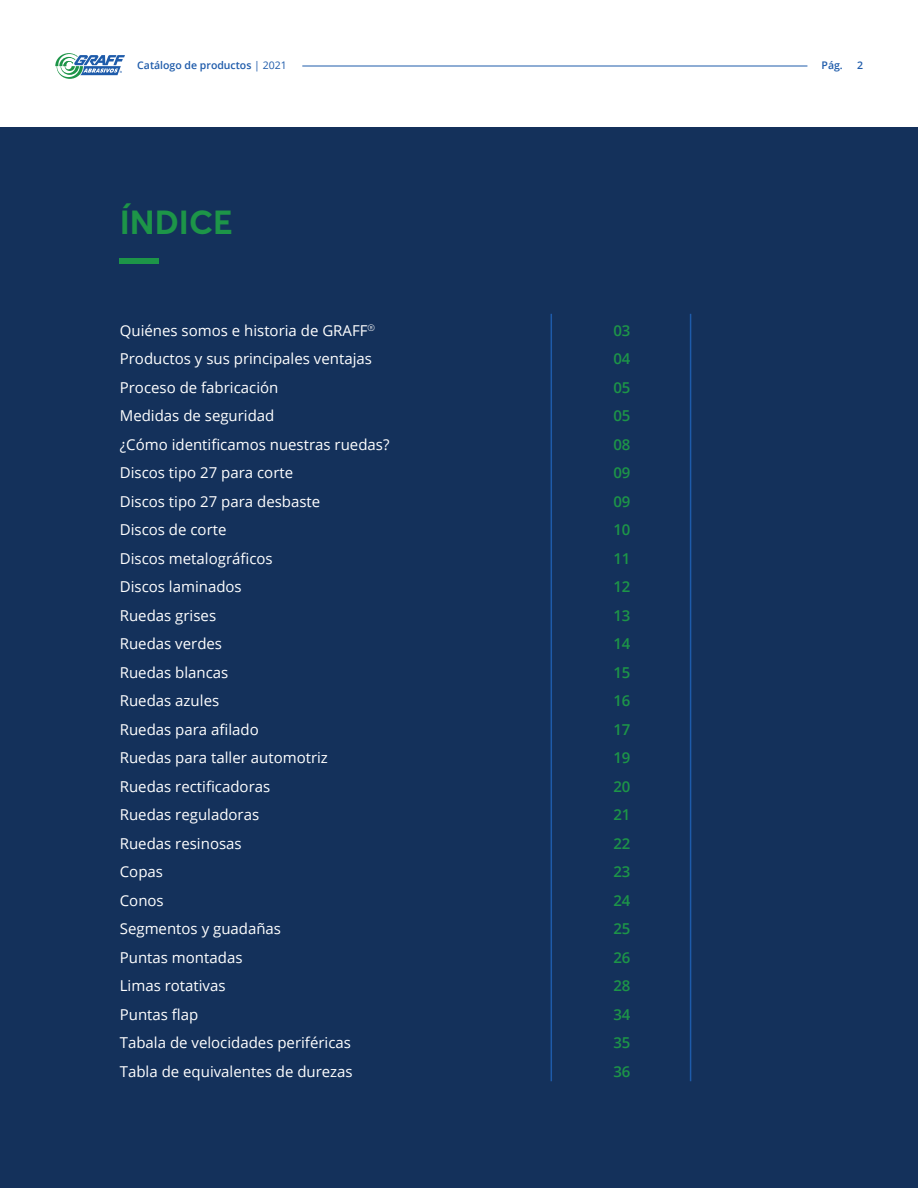
<style>
.page{position:relative;width:918px;height:1188px;background:#fff}
.page>*{position:absolute;margin:0;border:0;box-sizing:border-box;transform-origin:0 0}
.t1{font:700 33px "Averta";color:#1d9548}
.t2{font:15px "Open Sans";color:#fff}
.t3{font:600 15px "Open Sans";color:#1d9548}
.t4{font:600 10.5px "Open Sans";color:#1e5baa}
.s1{font-weight:400}
</style>
<div class="page">
<svg style="left:55px;top:53px;width:70px;height:26px"></svg>
<hr style="left:302px;top:66px;width:505px;height:1px;background:#1e5baa">
<div style="left:0;top:128px;width:918px;height:1060px;background:#14315b"></div>
<div style="left:120px;top:259px;width:39px;height:5px;background:#1d9548"></div>
<hr style="left:551px;top:314px;width:1px;height:767px;background:#1e5baa">
<hr style="left:690px;top:314px;width:1px;height:767px;background:#1e5baa">
<p class="t4" style="left:137px;top:58px;width:151px">Catálogo de productos <span class="s1">| 2021</span></p>
<p class="t4" style="left:822px;top:58px;width:23px">Pág.</p>
<p class="t4" style="left:857px;top:58px;width:7px">2</p>
<p class="t1" style="left:120px;top:202px;width:115px">ÍNDICE</p>
<p class="t2" style="left:120px;top:320px;width:257px">Quiénes somos e historia de GRAFF<sup>®</sup></p>
<p class="t2" style="left:120px;top:349px;width:254px">Productos y sus principales ventajas</p>
<p class="t2" style="left:120px;top:377px;width:160px">Proceso de fabricación</p>
<p class="t2" style="left:120px;top:406px;width:156px">Medidas de seguridad</p>
<p class="t2" style="left:120px;top:434px;width:271px">¿Cómo identificamos nuestras ruedas?</p>
<p class="t2" style="left:120px;top:463px;width:175px">Discos tipo 27 para corte</p>
<p class="t2" style="left:120px;top:491px;width:202px">Discos tipo 27 para desbaste</p>
<p class="t2" style="left:120px;top:520px;width:108px">Discos de corte</p>
<p class="t2" style="left:120px;top:548px;width:154px">Discos metalográficos</p>
<p class="t2" style="left:120px;top:577px;width:123px">Discos laminados</p>
<p class="t2" style="left:120px;top:605px;width:98px">Ruedas grises</p>
<p class="t2" style="left:120px;top:634px;width:104px">Ruedas verdes</p>
<p class="t2" style="left:120px;top:662px;width:110px">Ruedas blancas</p>
<p class="t2" style="left:120px;top:691px;width:101px">Ruedas azules</p>
<p class="t2" style="left:120px;top:719px;width:140px">Ruedas para afilado</p>
<p class="t2" style="left:120px;top:748px;width:210px">Ruedas para taller automotriz</p>
<p class="t2" style="left:120px;top:776px;width:152px">Ruedas rectificadoras</p>
<p class="t2" style="left:120px;top:805px;width:141px">Ruedas reguladoras</p>
<p class="t2" style="left:120px;top:833px;width:123px">Ruedas resinosas</p>
<p class="t2" style="left:120px;top:862px;width:45px">Copas</p>
<p class="t2" style="left:120px;top:890px;width:45px">Conos</p>
<p class="t2" style="left:120px;top:919px;width:163px">Segmentos y guadañas</p>
<p class="t2" style="left:120px;top:947px;width:124px">Puntas montadas</p>
<p class="t2" style="left:120px;top:976px;width:107px">Limas rotativas</p>
<p class="t2" style="left:120px;top:1004px;width:80px">Puntas flap</p>
<p class="t2" style="left:120px;top:1033px;width:233px">Tabala de velocidades periféricas</p>
<p class="t2" style="left:120px;top:1061px;width:234px">Tabla de equivalentes de durezas</p>
<p class="t3" style="left:613px;top:320px;width:19px">03</p>
<p class="t3" style="left:613px;top:349px;width:19px">04</p>
<p class="t3" style="left:613px;top:377px;width:19px">05</p>
<p class="t3" style="left:613px;top:406px;width:19px">05</p>
<p class="t3" style="left:613px;top:434px;width:19px">08</p>
<p class="t3" style="left:613px;top:463px;width:19px">09</p>
<p class="t3" style="left:613px;top:491px;width:19px">09</p>
<p class="t3" style="left:613px;top:520px;width:19px">10</p>
<p class="t3" style="left:613px;top:548px;width:19px">11</p>
<p class="t3" style="left:613px;top:577px;width:19px">12</p>
<p class="t3" style="left:613px;top:605px;width:19px">13</p>
<p class="t3" style="left:613px;top:634px;width:19px">14</p>
<p class="t3" style="left:613px;top:662px;width:19px">15</p>
<p class="t3" style="left:613px;top:691px;width:19px">16</p>
<p class="t3" style="left:613px;top:719px;width:19px">17</p>
<p class="t3" style="left:613px;top:748px;width:19px">19</p>
<p class="t3" style="left:613px;top:776px;width:19px">20</p>
<p class="t3" style="left:613px;top:805px;width:19px">21</p>
<p class="t3" style="left:613px;top:833px;width:19px">22</p>
<p class="t3" style="left:613px;top:862px;width:19px">23</p>
<p class="t3" style="left:613px;top:890px;width:19px">24</p>
<p class="t3" style="left:613px;top:919px;width:19px">25</p>
<p class="t3" style="left:613px;top:947px;width:19px">26</p>
<p class="t3" style="left:613px;top:976px;width:19px">28</p>
<p class="t3" style="left:613px;top:1004px;width:19px">34</p>
<p class="t3" style="left:613px;top:1033px;width:19px">35</p>
<p class="t3" style="left:613px;top:1061px;width:19px">36</p>
</div>
